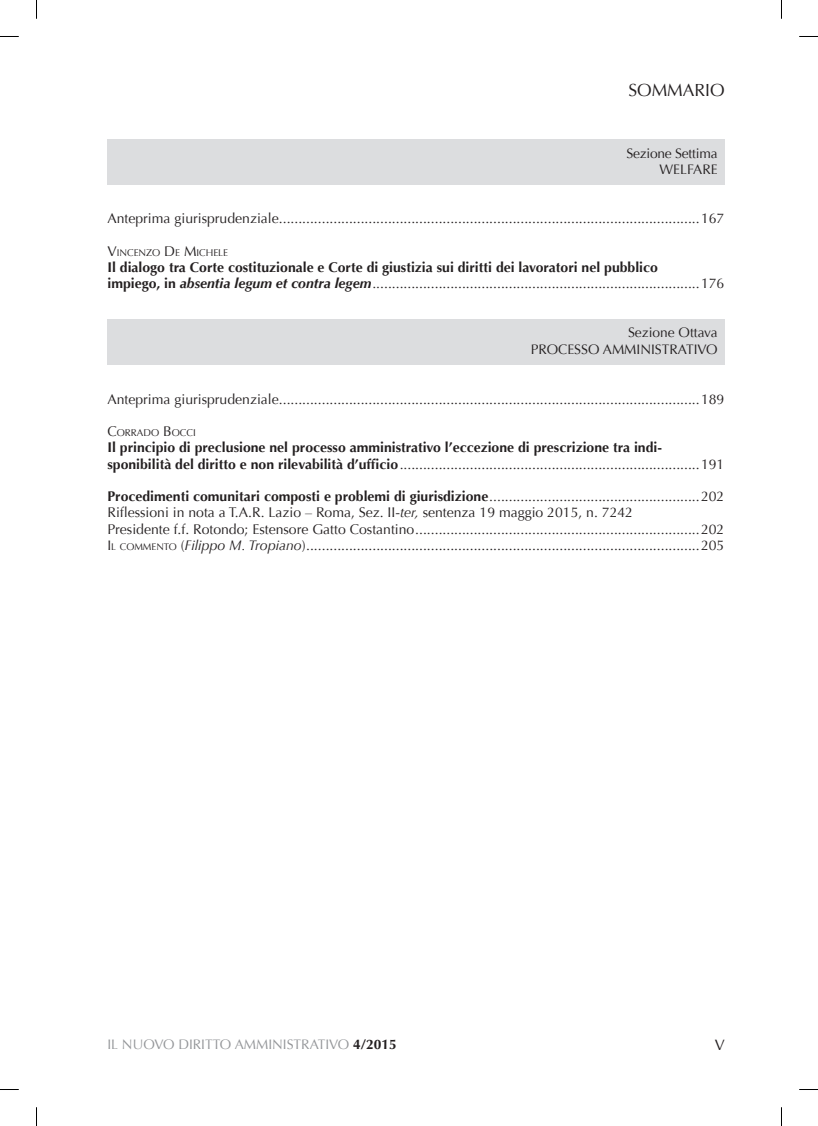
<style>
.page{position:relative;width:818px;height:1126px;background:#fff}
.page>*{position:absolute;margin:0;border:0;box-sizing:border-box;transform-origin:0 0}
.t1{font:17.5px "Optima";color:#231f20}
.t2{font:15px "Optima";color:#231f20}
.Titolo__Capitolo{font:14px "Optima";color:#231f20}
.titoletto_articolo_c{font:14px "Optima";color:#231f20}
.Titolo__Capitolo-2{font:700 14px "Optima";color:#231f20}
.Titolo_Commento{font:14px "Optima";color:#231f20}
.t3{font:13.75px "Optima";color:#231f20}
.t4{font:13.75px "Optima";color:#939598}
.autore{font:9.75px "Optima";color:#231f20}
.s1{font-size:14px}
.s2{font-weight:700}
.s3{font-weight:700;font-style:italic}
.s4{font-style:italic}
.s5{font-size:13.75px}
.s6{font-size:9.62px}
.s7{font-weight:700;color:#231f20}
</style>
<div class="page">
<div style="left:107px;top:139px;width:617px;height:45px;background:#dcdddf"></div>
<div style="left:107px;top:319px;width:617px;height:45px;background:#dcdddf"></div>
<svg style="left:0;top:36px;width:19px;height:1px"></svg>
<svg style="left:799px;top:36px;width:18px;height:1px"></svg>
<svg style="left:0;top:1089px;width:19px;height:1px"></svg>
<svg style="left:799px;top:1089px;width:18px;height:1px"></svg>
<svg style="left:36px;top:0;width:1px;height:19px"></svg>
<svg style="left:36px;top:1107px;width:1px;height:18px"></svg>
<p class="t1" style="left:628px;top:79px;width:98px">SOMMARIO</p>
<p class="t3" style="left:626px;top:145px;width:93px">Sezione Settima</p>
<p class="t3" style="left:659px;top:162px;width:60px">WELFARE</p>
<p class="Titolo__Capitolo" style="left:107px;top:210px;width:618px">Anteprima giurisprudenziale............................................................................................................167</p>
<p class="autore" style="left:107px;top:247px;width:122px"><span class="s1">V</span>I NCENZO <span class="s1">D</span>E <span class="s1">M</span>ICHELE</p>
<p class="Titolo__Capitolo-2" style="left:107px;top:259px;width:551px">Il dialogo tra Corte costituzionale e Corte di giustizia sui diritti dei lavoratori nel pubblico</p>
<p class="Titolo__Capitolo" style="left:107px;top:275px;width:618px"><span class="s2">impiego, in</span> <span class="s3">absentia legum et contra legem</span>....................................................................................176</p>
<p class="t3" style="left:627px;top:324px;width:91px">Sezione Ottava</p>
<p class="t3" style="left:530px;top:341px;width:188px">PROCESSO AMMINISTRATIVO</p>
<p class="Titolo__Capitolo" style="left:107px;top:391px;width:618px">Anteprima giurisprudenziale............................................................................................................189</p>
<p class="autore" style="left:107px;top:427px;width:88px"><span class="s1">C</span>ORRADO <span class="s1">B</span> OCCI</p>
<p class="Titolo__Capitolo-2" style="left:107px;top:439px;width:555px">Il principio di preclusione nel processo amministrativo l’eccezione di prescrizione tra indi-</p>
<p class="Titolo__Capitolo" style="left:107px;top:456px;width:618px"><span class="s2">sponibilità del diritto e non rilevabilità d’ufficio</span>.............................................................................191</p>
<p class="Titolo__Capitolo" style="left:107px;top:488px;width:618px"><span class="s2">Procedimenti comunitari composti e problemi di giurisdizione</span>......................................................202</p>
<p class="titoletto_articolo_c" style="left:107px;top:504px;width:526px">Riflessioni in nota a T.A.R. Lazio – Roma, Sez. II-<span class="s4">ter,</span> sentenza 19 maggio 2015, n. 7242</p>
<p class="titoletto_articolo_c" style="left:107px;top:521px;width:618px">Presidente f.f. Rotondo; Estensore Gatto Costantino.........................................................................202</p>
<p class="Titolo_Commento" style="left:107px;top:537px;width:618px"><span class="s5">I</span><span class="s6">L COMMENTO</span> (<span class="s4">Filippo M. Tropiano</span>).....................................................................................................205</p>
<p class="t4" style="left:107px;top:1036px;width:291px">IL NUOVO DIRITTO AMMINISTRATIVO <span class="s7">4/2015</span></p>
<p class="t2" style="left:714px;top:1036px;width:12px">V</p>
</div>
